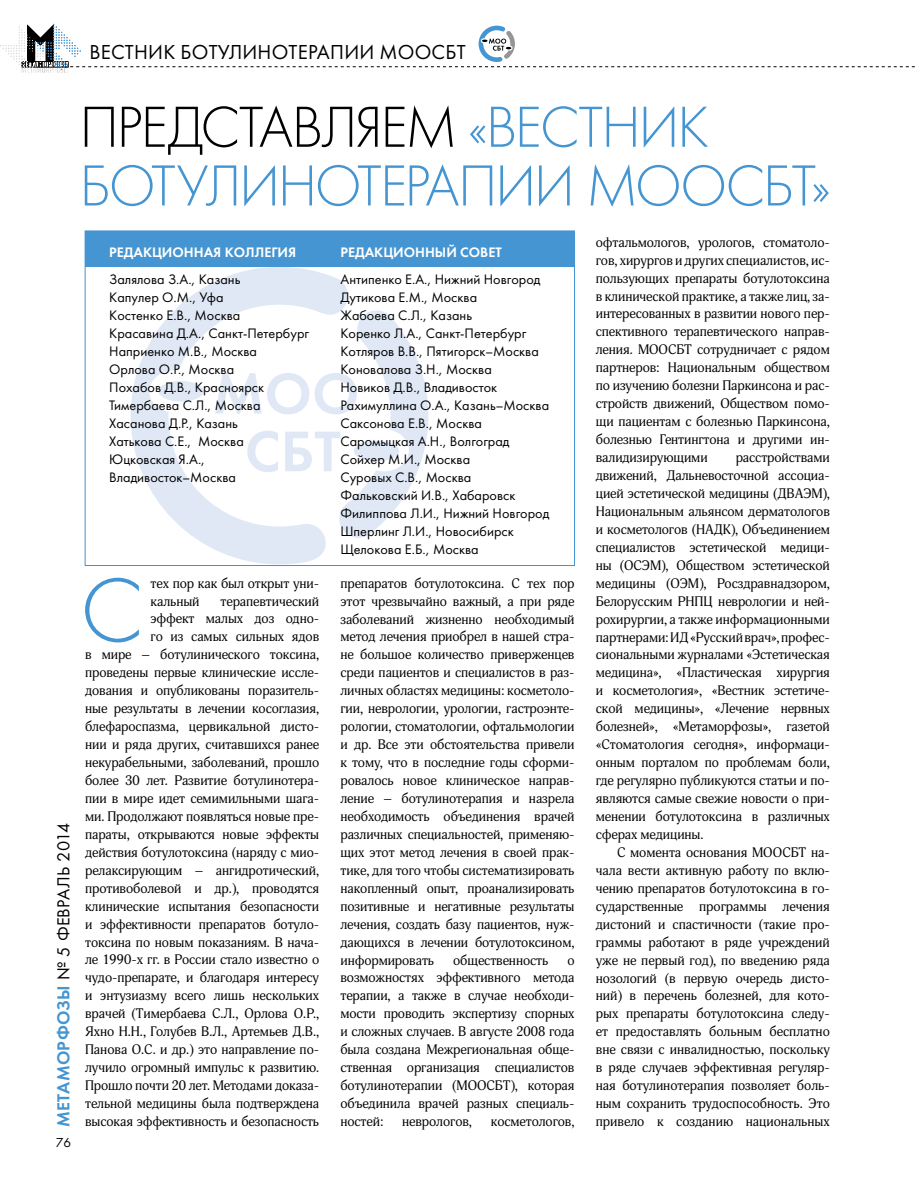
<style>
.page{position:relative;width:915px;height:1191px;background:#fff}
.page>*{position:absolute;margin:0;border:0;box-sizing:border-box;transform-origin:0 0}
.t1{font:300 94.2px "Futura";color:#4495d1}
.t2{font:300 60px/58.7px "Futura";letter-spacing:-.045em;color:#4495d1}
.t3{font:21px "Futura";letter-spacing:.01em;color:#000}
.t4{font:18px "Futura";letter-spacing:.005em;color:#000}
.t5{font:14.25px/18px "Futura";color:#000}
.t6{font:14.25px "Futura Demi";color:#fff}
.t7{font:13.5px/18px "Adonis";letter-spacing:-.005em;color:#000;text-align:justify}
.t8{font:13.5px "Futura";color:#000}
.s1{font-family:"Futura Demi";color:#4495d1}
.s2{color:#000}
</style>
<div class="page">
<svg style="left:131px;top:267px;width:217px;height:297px"></svg>
<div style="left:158px;top:381px;width:45px;height:20px;background:#e0e8f6;border-radius:50%"></div>
<svg style="left:215px;top:310px;width:213px;height:228px"></svg>
<div style="left:85px;top:231px;width:489px;height:36px;background:#4495d1"></div>
<svg style="left:0;top:24px;width:915px;height:49px"></svg>
<h3 class="t3" style="left:89px;top:39px;width:377px">ВЕСТНИК БОТУЛИНОТЕРАПИИ МООСБТ</h3>
<h3 class="t4" style="left:53px;top:1127px;width:306px;rotate:-90deg"><span class="s1">МЕТАМОРФОЗЫ</span> № 5 ФЕВРАЛЬ 2014</h3>
<p class="t8" style="left:56px;top:1134px;width:17px">76</p>
<h2 class="t2" style="left:79px;top:98px;width:630px"><span class="s2">П редставляем</span> «Вестник ботулинотерапии МООСБТ</h2>
<h2 class="t2" style="left:810px;top:157px;width:22px">»</h2>
<p class="t6" style="left:109px;top:243px;width:188px">РЕДАКЦИОННАЯ КОЛЛ ЕГИЯ</p>
<p class="t5" style="left:109px;top:270px;width:201px">Залялова З.А., Казань<br>Капулер О.М., Уфа<br>Костенко Е.В., Москва<br>Красавина Д.А., Санкт-Петербург<br>Наприенко М.В., Москва<br>Орлова О.Р., Москва<br>Похабов Д.В., Красноярск<br>Тимербаева С.Л., Москва<br>Хасанова Д.Р., Казань<br>Хатькова С.Е., Москва<br>Юцковская Я.А.,<br>Владивосток–Москва</p>
<h1 class="t1" style="left:80px;top:556px;width:55px">С</h1>
<p class="t7" style="left:150px;top:574px;width:170px">тех пор как был открыт уни&shy;кальный</p>
<p class="t7" style="left:85px;top:592px;width:235px;text-align:right">терапевтический<br>эффект малых доз одно-<br>го из самых сильных ядов<br>в мире – ботулинического токсина, проведены первые клинические иссле&shy;дования и опубликованы поразитель&shy;ные результаты в лечении косоглазия, блефароспазма, цервикальной дисто&shy;нии и ряда других, считавшихся ранее некурабельными, заболеваний, прошло более 30 лет. Развитие ботулинотера&shy;пии в мире идет семимильными шага&shy;ми. Продолжают появляться новые пре&shy;параты, открываются новые эффекты действия ботулотоксина (наряду с мио&shy;релаксирующим – ангидротический, противоболевой и др.), проводятся клинические испытания безопасности и эффективности препаратов ботуло&shy;токсина по новым показаниям. В нача&shy;ле 1990-х гг. в России стало известно о чудо-препарате, и благодаря интересу и энтузиазму всего лишь нескольких врачей (Тимербаева С.Л., Орлова О.Р., Яхно Н.Н., Голубев В.Л., Артемьев Д.В., Панова О.С. и др.) это направление по&shy;лучило огромный импульс к развитию.<br>Прошло почти 20 лет. Методами доказа&shy;тельной медицины была подтверждена высокая эффективность и безопасность</p>
<p class="t6" style="left:340px;top:243px;width:163px">РЕДАКЦИОННЫЙ СОВЕТ</p>
<p class="t5" style="left:340px;top:270px;width:210px">Антипенко Е.А., Нижний Новгород<br>Дутикова Е.М., Москва<br>Жабоева С.Л., Казань<br>Коренко Л.А., Санкт-Петербург<br>Котляров В.В., Пятигорск–Москва<br>Коновалова З.Н., Москва<br>Новиков Д.В., Владивосток<br>Рахимуллина О.А., Казань–Москва<br>Саксонова Е.В., Москва<br>Саромыцкая А.Н., Волгоград<br>Сойхер М.И., Москва<br>Суровых С.В., Москва<br>Фальковский И.В., Хабаровск<br>Филиппова Л.И., Нижний Новгород<br>Шперлинг Л.И., Новосибирск<br>Щелокова Е.Б., Москва</p>
<p class="t7" style="left:340px;top:574px;width:235px">препаратов ботулотоксина. С тех пор этот чрезвычайно важный, а при ряде заболеваний жизненно необходимый метод лечения приобрел в нашей стра&shy;не большое количество приверженцев среди пациентов и специалистов в раз&shy;личных областях медицины: косметоло&shy;гии, неврологии, урологии, гастроэнте&shy;рологии, стоматологии, офтальмологии и др. Все эти обстоятельства привели к тому, что в последние годы сформи&shy;ровалось новое клиническое направ&shy;ление – ботулинотерапия и назрела необходимость объединения врачей различных специальностей, применяю&shy;щих этот метод лечения в своей прак&shy;тике, для того чтобы систематизировать накопленный опыт, проанализировать позитивные и негативные результаты лечения, создать базу пациентов, нуж&shy;дающихся в лечении ботулотоксином, информировать</p>
<p class="t7" style="left:453px;top:951px;width:96px">общественность</p>
<p class="t7" style="left:340px;top:951px;width:235px;text-indent:227px">о возможностях эффективного метода терапии, а также в случае необходи&shy;мости проводить экспертизу спорных и сложных случаев. В августе 2008 года была создана Межрегиональная обще&shy;ственная организация специалистов ботулинотерапии (МООСБТ), которая объединила врачей разных специаль&shy;ностей:</p>
<p class="t7" style="left:402px;top:1112px;width:71px">неврологов,</p>
<p class="t7" style="left:490px;top:1112px;width:85px">косметологов,</p>
<p class="t7" style="left:595px;top:233px;width:235px">офтальмологов, урологов, стоматоло&shy;гов, хирургов и других специалистов, ис&shy;пользующих препараты ботулотоксина в клинической практике, а также лиц, за&shy;интересованных в развитии нового пер&shy;спективного терапевтического направ&shy;ления. МООСБТ сотрудничает с рядом партнеров: Национальным обществом по изучению болезни Паркинсона и рас&shy;стройств движений, Обществом помо&shy;щи пациентам с болезнью Паркинсона, болезнью Гентингтона и другими ин&shy;валидизирующими</p>
<p class="t7" style="left:595px;top:448px;width:235px;text-indent:140px">расстройствами движений, Дальневосточной ассоциа&shy;цией эстетической медицины (ДВАЭМ), Национальным альянсом дерматологов и косметологов (НАДК), Объединением специалистов эстетической медици&shy;ны (ОСЭМ), Обществом эстетической медицины (ОЭМ), Росздравнадзором, Белорусским РНПЦ неврологии и ней&shy;рохирургии, а также информационными партнерами: ИД «Русский врач», профес&shy;сиональными журналами «Эстетическая медицина», «Пластическая хирургия и косметология», «Вестник эстетиче&shy;ской медицины», «Лечение нервных болезней», «Метаморфозы», газетой «Стоматология сегодня», информаци&shy;онным порталом по проблемам боли, где регулярно публикуются статьи и по&shy;являются самые свежие новости о при&shy;менении ботулотоксина в различных сферах медицины.</p>
<p class="t7" style="left:595px;top:843px;width:235px;text-indent:21px">С момента основания МООСБТ на&shy;чала вести активную работу по вклю&shy;чению препаратов ботулотоксина в го&shy;сударственные программы лечения дистоний и спастичности (такие про&shy;граммы работают в ряде учреждений уже не первый год), по введению ряда нозологий (в первую очередь дисто&shy;ний) в перечень болезней, для кото&shy;рых препараты ботулотоксина следу&shy;ет предоставлять больным бесплатно вне связи с инвалидностью, поскольку в ряде случаев эффективная регуляр&shy;ная ботулинотерапия позволяет боль&shy;ным сохранить трудоспособность. Это привело к созданию национальных</p>
</div>
